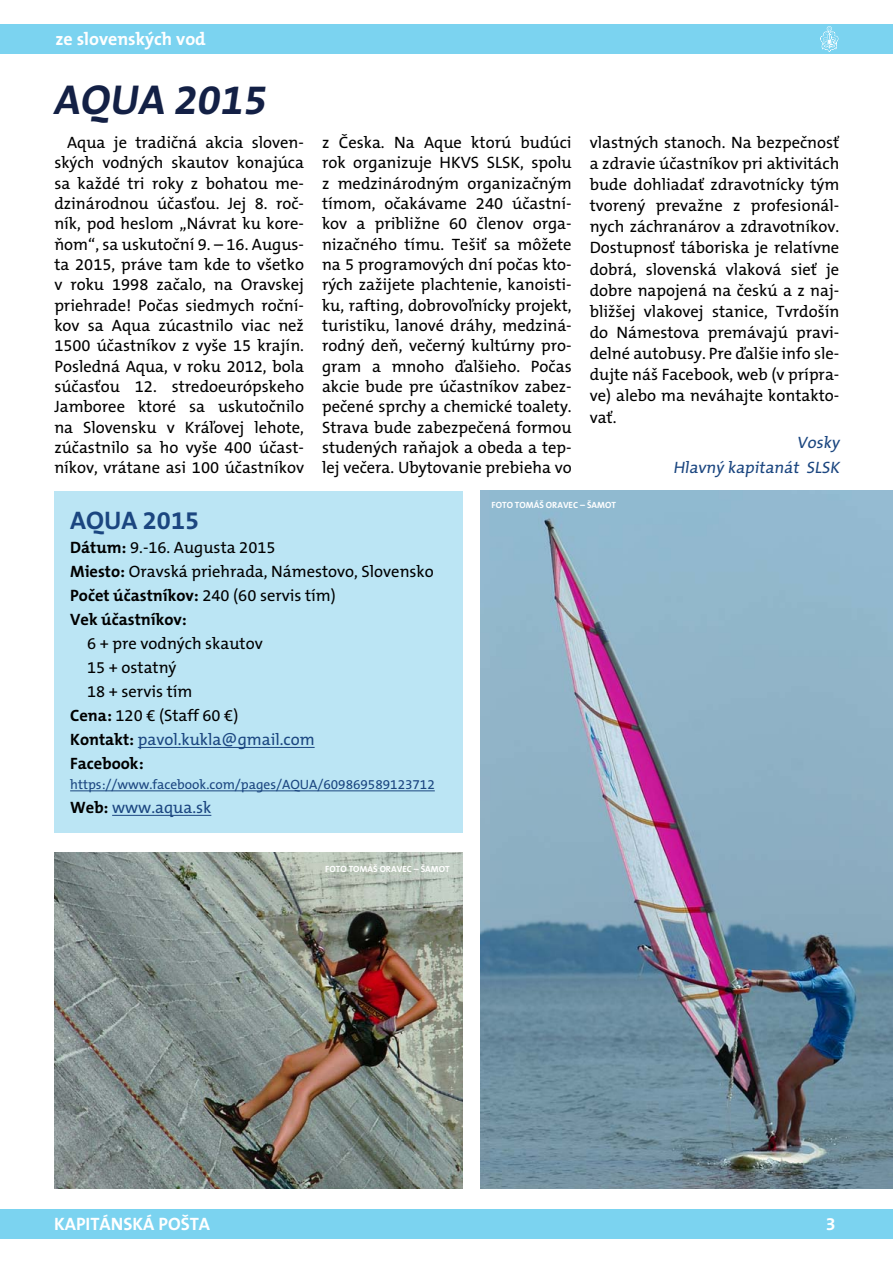
<style>
.page{position:relative;width:893px;height:1263px;background:#fff}
.page>*{position:absolute;margin:0;border:0;box-sizing:border-box;transform-origin:0 0}
.t1{font:700 42px "The Mix CE B7";color:#132045}
.t2{font:700 25.5px "The Mix CE B7";color:#1b4680}
.t3{font:700 18px "The Mix CE B7";color:#fff}
.t4{font:16.5px/20.4px "The Mix CE B5 Plain";color:#000;text-align:justify}
.t5{font:16.5px/25.3px "The Mix CE B5 Plain";color:#1b4680;text-align:right}
.t6{font:700 16.5px/24px "The Mix CE B7";color:#000}
.t7{font:13.5px "The Mix CE B5 Plain";color:#1b4680}
.t8{font:700 9px "The Mix CE B7";color:#fff}
.s1{font-family:"The Mix CE B7";font-weight:700}
.s2{font-family:"The Mix CE B5 Plain";font-weight:400}
.s3{font-family:"The Mix CE B7";font-weight:700;color:#000}
</style>
<div class="page">
<div style="left:0;top:1209px;width:893px;height:30px;background:#7bd3f0"></div>
<div style="left:0;top:24px;width:893px;height:30px;background:#7bd3f0"></div>
<svg style="left:820px;top:26px;width:19px;height:26px"></svg>
<img style="left:54px;top:853px;width:408px;height:335px">
<img style="left:480px;top:490px;width:413px;height:698px">
<div style="left:54px;top:491px;width:408px;height:341px;background:#bbe5f4"></div>
<hr style="left:138px;top:747px;width:177px;height:1px;background:#1b4680">
<hr style="left:70px;top:791px;width:365px;height:1px;background:#1b4680">
<hr style="left:112px;top:815px;width:99px;height:1px;background:#1b4680">
<p class="t3" style="left:55px;top:29px;width:152px">ze slovenských vod</p>
<h1 class="t1" style="left:53px;top:77px;width:221px">AQUA 2015</h1>
<p class="t4" style="left:54px;top:133px;width:251px;text-indent:13px">Aqua je tradičná akcia sloven&shy;ských vodných skautov konajúca sa každé tri roky z bohatou me&shy;dzinárodnou účasťou. Jej 8. roč&shy;ník, pod heslom „Návrat ku kore&shy;ňom“, sa uskutoční 9. – 16. Augus&shy;ta 2015, práve tam kde to všetko v roku 1998 začalo, na Oravskej priehrade! Počas siedmych roční&shy;kov sa Aqua zúcastnilo viac než 1500 účastníkov z vyše 15 krajín.<br>Posledná Aqua, v roku 2012, bola súčasťou 12. stredoeurópskeho Jamboree ktoré sa uskutočnilo na Slovensku v Kráľovej lehote, zúčastnilo sa ho vyše 400 účast&shy;níkov, vrátane asi 100 účastníkov</p>
<p class="t4" style="left:322px;top:133px;width:251px">z Česka. Na Aque ktorú budúci rok organizuje HKVS SLSK, spolu z medzinárodným organizačným tímom, očakávame 240 účastní&shy;kov a približne 60 členov orga&shy;nizačného tímu. Tešiť sa môžete na 5 programových dní počas kto&shy;rých zažijete plachtenie, kanoisti&shy;ku, rafting, dobrovoľnícky projekt, turistiku, lanové dráhy, medziná&shy;rodný deň, večerný kultúrny pro&shy;gram a mnoho ďalšieho. Počas akcie bude pre účastníkov zabez&shy;pečené sprchy a chemické toalety.<br>Strava bude zabezpečená formou studených raňajok a obeda a tep&shy;lej večera. Ubytovanie prebieha vo</p>
<p class="t4" style="left:590px;top:132px;width:251px;line-height:21.1px">vlastných stanoch. Na bezpečnosť a zdravie účastníkov pri aktivitách bude dohliadať zdravotnícky tým tvorený prevažne z profesionál&shy;nych záchranárov a zdravotníkov.<br>Dostupnosť táboriska je relatívne dobrá, slovenská vlaková sieť je dobre napojená na českú a z naj&shy;bližšej vlakovej stanice, Tvrdošín do Námestova premávajú pravi&shy;delné autobusy. Pre ďalšie info sle&shy;dujte náš Facebook, web (v prípra&shy;ve) alebo ma neváhajte kontakto&shy;vať.</p>
<p class="t5" style="left:673px;top:431px;width:170px">Vosky<br>Hlavný kapitanát SLSK</p>
<h2 class="t2" style="left:70px;top:506px;width:130px">AQUA 2015</h2>
<p class="t4" style="left:70px;top:536px;width:365px;line-height:24px"><span class="s1">Dátum:</span> 9.-16. Augusta 2015<br><span class="s1">Miesto:</span> Oravská priehrada, Námestovo, Slovensko</p>
<p class="t6" style="left:70px;top:584px;width:267px">Počet účastníkov: <span class="s2">240 (60 servis tím)<br></span>Vek účastníkov:</p>
<p class="t4" style="left:87px;top:634px;width:177px">6 + pre vodných skautov</p>
<p class="t4" style="left:87px;top:658px;width:91px">15 + ostatný</p>
<p class="t4" style="left:87px;top:682px;width:107px">18 + servis tím</p>
<p class="t4" style="left:70px;top:706px;width:170px"><span class="s1">Cena:</span> 120 € (Staff 60 €)</p>
<p class="t5" style="left:70px;top:728px;width:246px"><span class="s3">Kontakt:</span> pavol.kukla@gmail.com</p>
<p class="t6" style="left:70px;top:752px;width:75px">Facebook:</p>
<p class="t7" style="left:70px;top:777px;width:366px">https://www.facebook.com/pages/AQUA/609869589123712</p>
<p class="t5" style="left:70px;top:795px;width:143px"><span class="s3">Web:</span> www.aqua.sk</p>
<p class="t8" style="left:325px;top:863px;width:11px">Foto</p>
<p class="t8" style="left:349px;top:863px;width:12px">Tomáš</p>
<p class="t8" style="left:380px;top:863px;width:13px">Orave</p>
<p class="t8" style="left:407px;top:863px;width:26px">c – Šamot</p>
<p class="t8" style="left:492px;top:500px;width:11px">Foto</p>
<p class="t8" style="left:515px;top:500px;width:12px">Tomáš</p>
<p class="t8" style="left:546px;top:500px;width:13px">Orave</p>
<p class="t8" style="left:573px;top:500px;width:26px">c – Šamot</p>
<p class="t3" style="left:54px;top:1214px;width:158px">KAPITÁNSKÁ POŠTA</p>
<p class="t3" style="left:826px;top:1214px;width:11px">3</p>
</div>
